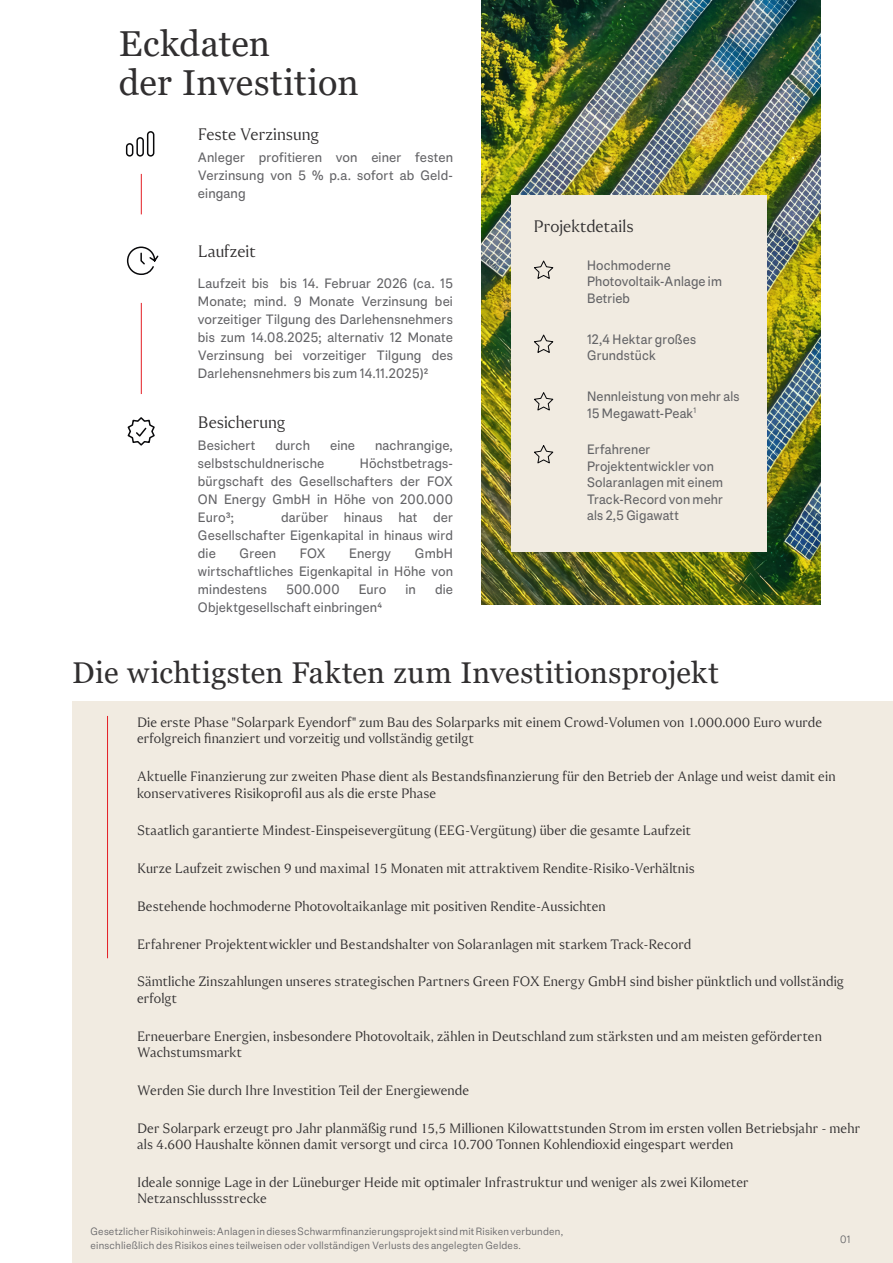
<style>
.page{position:relative;width:893px;height:1263px;background:#fff}
.page>*{position:absolute;margin:0;border:0;box-sizing:border-box;transform-origin:0 0}
.Head_24_26_left{font:36px "Georgia";letter-spacing:.005em;color:#312f30}
.Head_24_26_left-2{font:30px "Georgia";letter-spacing:.01em;color:#312f30}
.EV_Copy_subhead_11_14_3_left_dist-above-{font:16.5px "Engel Voelkers Head";color:#312f30}
.EV_Copy_subhead_11_14_3_left_dist-above--2{font:13.5px/16.5px "Engel Voelkers Head";letter-spacing:.01em;color:#312f30}
.EV_Copy_text_9_13_5_aligned-to-grid{font:13.5px/18px "Engel Voelkers Text";letter-spacing:.01em;color:#636366;text-align:justify}
.EV_Copy_subhead_11_14_3_left_dist-above--3{font:13.5px/16.5px "Engel Voelkers Text";letter-spacing:.01em;color:#636366}
.t1{font:300 10.5px/14.7px "Engel Voelkers Text";letter-spacing:.02em;color:#636366}
</style>
<div class="page">
<img style="left:482px;top:0;width:339px;height:605px">
<div style="left:511px;top:195px;width:255px;height:356px;background:#f1ebe1"></div>
<svg style="left:534px;top:260px;width:20px;height:19px"></svg>
<svg style="left:534px;top:334px;width:20px;height:19px"></svg>
<svg style="left:534px;top:392px;width:20px;height:19px"></svg>
<div style="left:147px;top:131px;width:7px;height:26px;border:2px solid #09090b;border-radius:3px"></div>
<div style="left:136px;top:137px;width:8px;height:20px;border:2px solid #09090b;border-radius:3px"></div>
<div style="left:126px;top:143px;width:7px;height:14px;border:2px solid #09090b;border-radius:3px"></div>
<svg style="left:126px;top:246px;width:33px;height:29px"></svg>
<svg style="left:127px;top:417px;width:28px;height:29px"></svg>
<hr style="left:141px;top:174px;width:1px;height:40px;background:#e41e24">
<hr style="left:141px;top:303px;width:1px;height:91px;background:#e41e24">
<div style="left:72px;top:702px;width:821px;height:561px;background:#f1ebe1"></div>
<hr style="left:107px;top:716px;width:1px;height:242px;background:#e41e24">
<svg style="left:534px;top:445px;width:20px;height:19px"></svg>
<p class="Head_24_26_left" style="left:119px;top:21px;width:153px">Eckdaten</p>
<p class="Head_24_26_left" style="left:119px;top:60px;width:241px">der Investition</p>
<p class="EV_Copy_subhead_11_14_3_left_dist-above-" style="left:198px;top:124px;width:123px">Feste Verzinsung</p>
<p class="EV_Copy_text_9_13_5_aligned-to-grid" style="left:198px;top:148px;width:257px">Anleger profitieren von einer festen Verzinsung von 5 % p.a. sofort ab Geld&shy;eingang</p>
<p class="EV_Copy_subhead_11_14_3_left_dist-above-" style="left:198px;top:241px;width:59px">Laufzeit</p>
<p class="EV_Copy_text_9_13_5_aligned-to-grid" style="left:198px;top:274px;width:257px">Laufzeit bis bis 14. Februar 2026 (ca. 15<br>Monate; mind. 9 Monate Verzinsung bei vorzeitiger Tilgung des Darlehensnehmers bis zum 14.08.2025; alternativ 12 Monate Verzinsung bei vorzeitiger Tilgung des Darlehensnehmers bis zum 14.11.2025)2</p>
<p class="EV_Copy_subhead_11_14_3_left_dist-above-" style="left:198px;top:411px;width:89px">Besicherung</p>
<p class="EV_Copy_text_9_13_5_aligned-to-grid" style="left:198px;top:436px;width:59px">Besichert</p>
<p class="EV_Copy_text_9_13_5_aligned-to-grid" style="left:276px;top:436px;width:36px">durch</p>
<p class="EV_Copy_text_9_13_5_aligned-to-grid" style="left:330px;top:436px;width:26px">eine</p>
<p class="EV_Copy_text_9_13_5_aligned-to-grid" style="left:375px;top:436px;width:79px">nachrangige,</p>
<p class="EV_Copy_text_9_13_5_aligned-to-grid" style="left:198px;top:454px;width:128px">selbstschuldnerische</p>
<p class="EV_Copy_text_9_13_5_aligned-to-grid" style="left:198px;top:454px;width:257px;text-indent:162px">Höchstbetrags&shy;bürgschaft des Gesellschafters der FOX ON Energy GmbH in Höhe von 200.000<br>Euro3;</p>
<p class="EV_Copy_text_9_13_5_aligned-to-grid" style="left:198px;top:508px;width:257px;text-indent:83px">darüber hinaus hat der Gesellschafter Eigenkapital in hinaus wird die</p>
<p class="EV_Copy_text_9_13_5_aligned-to-grid" style="left:198px;top:544px;width:257px;text-indent:217px">GmbH wirtschaftliches Eigenkapital in Höhe von mindestens</p>
<p class="EV_Copy_text_9_13_5_aligned-to-grid" style="left:240px;top:544px;width:38px">Green</p>
<p class="EV_Copy_text_9_13_5_aligned-to-grid" style="left:300px;top:544px;width:27px">FOX</p>
<p class="EV_Copy_text_9_13_5_aligned-to-grid" style="left:349px;top:544px;width:43px">Energy</p>
<p class="EV_Copy_text_9_13_5_aligned-to-grid" style="left:286px;top:580px;width:55px">500.000</p>
<p class="EV_Copy_text_9_13_5_aligned-to-grid" style="left:359px;top:580px;width:29px">Euro</p>
<p class="EV_Copy_text_9_13_5_aligned-to-grid" style="left:405px;top:580px;width:12px">in</p>
<p class="EV_Copy_text_9_13_5_aligned-to-grid" style="left:435px;top:580px;width:19px">die</p>
<p class="EV_Copy_text_9_13_5_aligned-to-grid" style="left:198px;top:598px;width:186px">Objektgesellschaft einbringen4</p>
<p class="EV_Copy_subhead_11_14_3_left_dist-above-" style="left:533px;top:216px;width:102px">Projektdetails</p>
<p class="EV_Copy_subhead_11_14_3_left_dist-above--3" style="left:587px;top:257px;width:136px">Hochmoderne<br>Photovoltaik-Anlage im<br>Betrieb</p>
<p class="EV_Copy_subhead_11_14_3_left_dist-above--3" style="left:587px;top:331px;width:110px">12,4 Hektar großes<br>Grundstück</p>
<p class="EV_Copy_subhead_11_14_3_left_dist-above--3" style="left:587px;top:388px;width:154px">Nennleistung von mehr als<br>15 Megawatt-Peak<sup>1</sup></p>
<p class="EV_Copy_subhead_11_14_3_left_dist-above--3" style="left:587px;top:441px;width:138px">Erfahrener<br>Projektentwickler von<br>Solaranlagen mit einem<br>Track-Record von mehr als 2,5 Gigawatt</p>
<p class="Head_24_26_left-2" style="left:72px;top:655px;width:648px">Die wichtigsten Fakten zum Investitionsprojekt</p>
<p class="EV_Copy_subhead_11_14_3_left_dist-above--2" style="left:137px;top:714px;width:687px">Die erste Phase "Solarpark Eyendorf" zum Bau des Solarparks mit einem Crowd-Volumen von 1.000.000 Euro wurde erfolgreich finanziert und vorzeitig und vollständig getilgt</p>
<p class="EV_Copy_subhead_11_14_3_left_dist-above--2" style="left:137px;top:768px;width:700px">Aktuelle Finanzierung zur zweiten Phase dient als Bestandsfinanzierung für den Betrieb der Anlage und weist damit ein konservativeres Risikoprofil aus als die erste Phase</p>
<p class="EV_Copy_subhead_11_14_3_left_dist-above--2" style="left:137px;top:822px;width:555px">Staatlich garantierte Mindest-Einspeisevergütung (EEG-Vergütung) über die gesamte Laufzeit</p>
<p class="EV_Copy_subhead_11_14_3_left_dist-above--2" style="left:137px;top:860px;width:559px">Kurze Laufzeit zwischen 9 und maximal 15 Monaten mit attraktivem Rendite-Risiko-Verhältnis</p>
<p class="EV_Copy_subhead_11_14_3_left_dist-above--2" style="left:137px;top:898px;width:470px">Bestehende hochmoderne Photovoltaikanlage mit positiven Rendite-Aussichten</p>
<p class="EV_Copy_subhead_11_14_3_left_dist-above--2" style="left:137px;top:936px;width:556px">Erfahrener Projektentwickler und Bestandshalter von Solaranlagen mit starkem Track-Record</p>
<p class="EV_Copy_subhead_11_14_3_left_dist-above--2" style="left:137px;top:973px;width:708px">Sämtliche Zinszahlungen unseres strategischen Partners Green FOX Energy GmbH sind bisher pünktlich und vollständig erfolgt</p>
<p class="EV_Copy_subhead_11_14_3_left_dist-above--2" style="left:137px;top:1028px;width:686px">Erneuerbare Energien, insbesondere Photovoltaik, zählen in Deutschland zum stärksten und am meisten geförderten<br>Wachstumsmarkt</p>
<p class="EV_Copy_subhead_11_14_3_left_dist-above--2" style="left:137px;top:1082px;width:334px">Werden Sie durch Ihre Investition Teil der Energiewende</p>
<p class="EV_Copy_subhead_11_14_3_left_dist-above--2" style="left:137px;top:1120px;width:725px">Der Solarpark erzeugt pro Jahr planmäßig rund 15,5 Millionen Kilowattstunden Strom im ersten vollen Betriebsjahr - mehr als 4.600 Haushalte können damit versorgt und circa 10.700 Tonnen Kohlendioxid eingespart werden</p>
<p class="EV_Copy_subhead_11_14_3_left_dist-above--2" style="left:137px;top:1174px;width:613px">Ideale sonnige Lage in der Lüneburger Heide mit optimaler Infrastruktur und weniger als zwei Kilometer<br>Netzanschlussstrecke</p>
<p class="t1" style="left:91px;top:1223px;width:474px">Gesetzlicher Risikohinweis: Anlagen in dieses Schwarmfinanzierungsprojekt sind mit Risiken verbunden, einschließlich des Risikos eines teilweisen oder vollständigen Verlusts des angelegten Geldes.</p>
<p class="t1" style="left:840px;top:1232px;width:12px">01</p>
</div>
